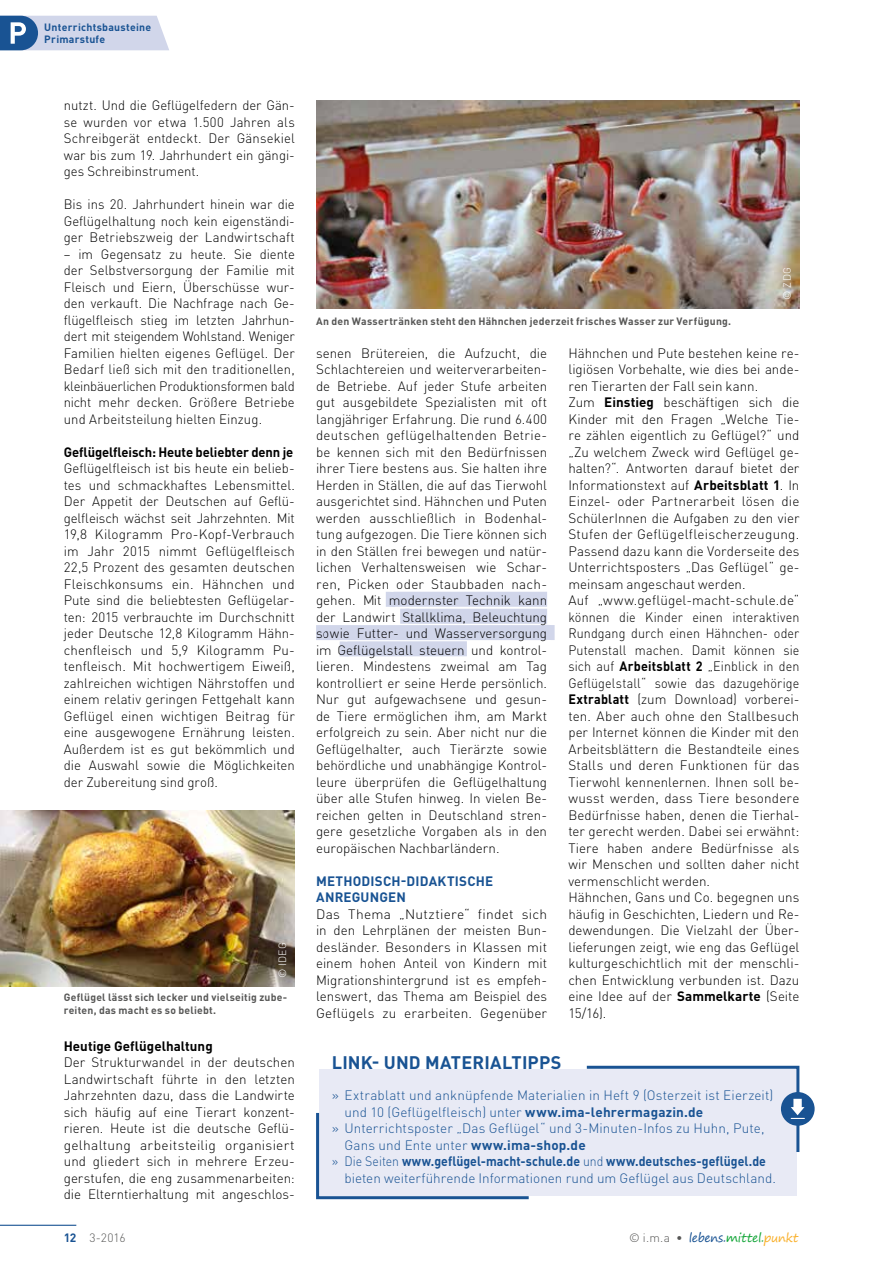
<style>
.page{position:relative;width:893px;height:1263px;background:#fff}
.page>*{position:absolute;margin:0;border:0;box-sizing:border-box;transform-origin:0 0}
.t1{font:700 18px "DINOT";letter-spacing:.01em;color:#195393}
.t2{font:300 13.5px/16.5px "DINOT";letter-spacing:.005em;color:#000;text-align:justify}
.t3{font:300 13.5px "DINOT";letter-spacing:.01em;color:#195393}
.t4{font:700 13.5px "DINOT";letter-spacing:.01em;color:#195393;scale:.91 1}
.t5{font:700 13.5px "DINOT";letter-spacing:-.005em;color:#000;scale:.96 1}
.t6{font:700 13.5px/16.5px "DINOT";letter-spacing:.01em;color:#195393}
.t7{font:700 13.5px "DINOT";letter-spacing:-.005em;color:#000}
.t8{font:300 12px "DINOT";color:#575756}
.t9{font:700 10.5px/12.6px "DINOT";letter-spacing:.025em;color:#575756}
.t10{font:700 10.5px/12.6px "DINOT";letter-spacing:.025em;color:#195393}
.t11{font:300 10.5px "DINOT";letter-spacing:.025em;color:#fff}
.s1{font-weight:700}
.s2{font-weight:300}
.s3{font-weight:700;color:#195393}
.s4{font-family:"Segoe Print";font-weight:400;color:#195393}
.s5{font-family:"Segoe Print";font-weight:400;color:#13a538}
.s6{font-family:"Segoe Print";font-weight:400;color:#f9b02b}
</style>
<div class="page">
<div style="left:319px;top:1069px;width:477px;height:126px;background:#e8eaf5"></div>
<svg style="left:316px;top:1113px;width:216px;height:87px"></svg>
<div style="left:781px;top:1092px;width:34px;height:34px;background:#195393;border-radius:50%"></div>
<svg style="left:586px;top:1065px;width:218px;height:90px"></svg>
<img style="left:0;top:810px;width:295px;height:177px">
<svg style="left:316px;top:591px;width:239px;height:66px"></svg>
<img style="left:316px;top:101px;width:483px;height:207px">
<svg style="left:0;top:16px;width:169px;height:34px;background:#b4c2dc"></svg>
<hr style="left:0;top:1225px;width:76px;height:1px;background:#195393">
<p class="t10" style="left:44px;top:20px;width:108px">Unterrichtsbausteine<br>Primarstufe</p>
<p class="t2" style="left:64px;top:97px;width:233px">nutzt. Und die Geflügelfedern der Gän&shy;se wurden vor etwa 1.500 Jahren als Schreibgerät entdeckt. Der Gänsekiel war bis zum 19. Jahrhundert ein gängi&shy;ges Schreibinstrument.</p>
<p class="t2" style="left:64px;top:196px;width:233px">Bis ins 20. Jahrhundert hinein war die Geflügelhaltung noch kein eigenständi&shy;ger Betriebszweig der Landwirtschaft</p>
<p class="t2" style="left:64px;top:245px;width:233px">– im Gegensatz zu heute. Sie diente der Selbstversorgung der Familie mit Fleisch und Eiern, Überschüsse wur&shy;den verkauft. Die Nachfrage nach Ge&shy;flügelfleisch stieg im letzten Jahrhun&shy;dert mit steigendem Wohlstand. Weniger Familien hielten eigenes Geflügel. Der Bedarf ließ sich mit den traditionellen, kleinbäuerlichen Produktionsformen bald nicht mehr decken. Größere Betriebe und Arbeitsteilung hielten Einzug.</p>
<p class="t5" style="left:64px;top:443px;width:241px">Geflügelfleisch: Heute beliebter denn je</p>
<p class="t2" style="left:64px;top:460px;width:233px">Geflügelfleisch ist bis heute ein belieb&shy;tes und schmackhaftes Lebensmittel.<br>Der Appetit der Deutschen auf Geflü&shy;gelfleisch wächst seit Jahrzehnten. Mit 19,8 Kilogramm Pro-Kopf-Verbrauch im Jahr 2015 nimmt Geflügelfleisch 22,5 Prozent des gesamten deutschen Fleischkonsums ein. Hähnchen und Pute sind die beliebtesten Geflügelar&shy;ten: 2015 verbrauchte im Durchschnitt jeder Deutsche 12,8 Kilogramm Hähn&shy;chenfleisch und 5,9 Kilogramm Pu&shy;tenfleisch. Mit hochwertigem Eiweiß, zahlreichen wichtigen Nährstoffen und einem relativ geringen Fettgehalt kann Geflügel einen wichtigen Beitrag für eine ausgewogene Ernährung leisten.<br>Außerdem ist es gut bekömmlich und die Auswahl sowie die Möglichkeiten der Zubereitung sind groß.</p>
<p class="t11" style="left:276px;top:978px;width:37px;rotate:-90deg">© IDEG</p>
<p class="t9" style="left:64px;top:991px;width:225px">Geflügel lässt sich lecker und vielseitig zube&shy;reiten, das macht es so beliebt.</p>
<p class="t7" style="left:64px;top:1037px;width:150px">Heutige Geflügelhaltung</p>
<p class="t2" style="left:64px;top:1054px;width:233px">Der Strukturwandel in der deutschen Landwirtschaft führte in den letzten Jahrzehnten dazu, dass die Landwirte sich häufig auf eine Tierart konzent&shy;rieren. Heute ist die deutsche Geflü&shy;gelhaltung arbeitsteilig organisiert und gliedert sich in mehrere Erzeu&shy;gerstufen, die eng zusammenarbeiten: die Elterntierhaltung mit angeschlos-</p>
<p class="t9" style="left:316px;top:314px;width:417px">An den Wassertränken steht den Hähnchen jederzeit frisches Wasser zur Verfügung.</p>
<p class="t11" style="left:781px;top:300px;width:34px;rotate:-90deg">© ZDG</p>
<p class="t2" style="left:316px;top:344px;width:233px">senen Brütereien, die Aufzucht, die Schlachtereien und weiterverarbeiten&shy;de Betriebe. Auf jeder Stufe arbeiten gut ausgebildete Spezialisten mit oft langjähriger Erfahrung. Die rund 6.400 deutschen geflügelhaltenden Betrie&shy;be kennen sich mit den Bedürfnissen ihrer Tiere bestens aus. Sie halten ihre Herden in Ställen, die auf das Tierwohl ausgerichtet sind. Hähnchen und Puten werden ausschließlich in Bodenhal&shy;tung aufgezogen. Die Tiere können sich in den Ställen frei bewegen und natür&shy;lichen Verhaltensweisen wie Schar&shy;ren, Picken oder Staubbaden nach&shy;gehen. Mit modernster Technik kann der Landwirt Stallklima, Beleuchtung sowie Futter- und Wasserversorgung im Geflügelstall steuern und kontrol&shy;lieren. Mindestens zweimal am Tag kontrolliert er seine Herde persönlich.<br>Nur gut aufgewachsene und gesun&shy;de Tiere ermöglichen ihm, am Markt erfolgreich zu sein. Aber nicht nur die Geflügelhalter, auch Tierärzte sowie behördliche und unabhängige Kontrol&shy;leure überprüfen die Geflügelhaltung über alle Stufen hinweg. In vielen Be&shy;reichen gelten in Deutschland stren&shy;gere gesetzliche Vorgaben als in den europäischen Nachbarländern.</p>
<p class="t6" style="left:316px;top:872px;width:179px">METHODISCH-DIDAKTISCHE<br>ANREGUNGEN</p>
<p class="t2" style="left:316px;top:905px;width:233px">Das Thema „Nutztiere“ findet sich in den Lehrplänen der meisten Bun&shy;desländer. Besonders in Klassen mit einem hohen Anteil von Kindern mit Migrationshintergrund ist es empfeh&shy;lenswert, das Thema am Beispiel des Geflügels zu erarbeiten. Gegenüber</p>
<p class="t2" style="left:568px;top:344px;width:233px;text-align:left">Hähnchen und Pute bestehen keine re&shy;ligiösen Vorbehalte, wie dies bei ande&shy;ren Tierarten der Fall sein kann.<br>Zum <span class="s1">Einstieg</span> beschäftigen sich die Kinder mit den Fragen „Welche Tie&shy;re zählen eigentlich zu Geflügel?“ und „Zu welchem Zweck wird Geflügel ge&shy;halten?“. Antworten darauf bietet der Informationstext auf <span class="s1">Arbeitsblatt 1</span>. In Einzel- oder Partnerarbeit lösen die SchülerInnen die Aufgaben zu den vier Stufen der Geflügelfleischerzeugung.<br>Passend dazu kann die Vorderseite des Unterrichtsposters „Das Geflügel“ ge&shy;meinsam angeschaut werden.<br>Auf „www.geflügel-macht-schule.de“ können die Kinder einen interaktiven Rundgang durch einen Hähnchen- oder Putenstall machen. Damit können sie sich auf <span class="s1">Arbeitsblatt 2</span> „Einblick in den Geflügelstall“ sowie das dazugehörige <span class="s1">Extrablatt</span> (zum Download) vorberei&shy;ten. Aber auch ohne den Stallbesuch per Internet können die Kinder mit den Arbeitsblättern die Bestandteile eines Stalls und deren Funktionen für das Tierwohl kennenlernen. Ihnen soll be&shy;wusst werden, dass Tiere besondere Bedürfnisse haben, denen die Tierhal&shy;ter gerecht werden. Dabei sei erwähnt:<br>Tiere haben andere Bedürfnisse als wir Menschen und sollten daher nicht vermenschlicht werden.<br>Hähnchen, Gans und Co. begegnen uns häufig in Geschichten, Liedern und Re&shy;dewendungen. Die Vielzahl der Über&shy;lieferungen zeigt, wie eng das Geflügel kulturgeschichtlich mit der menschli&shy;chen Entwicklung verbunden ist. Dazu eine Idee auf der <span class="s1">Sammelkarte</span> (Seite 15/16).</p>
<h1 class="t1" style="left:332px;top:1050px;width:231px">LINK- UND MATERIALTIPPS</h1>
<p class="t3" style="left:332px;top:1087px;width:443px">» Extrablatt und anknüpfende Materialien in Heft 9 (Osterzeit ist Eierzeit)</p>
<p class="t3" style="left:345px;top:1103px;width:360px">und 10 (Geflügelfleisch) unter <span class="s1">www.ima-lehrermagazin.de</span></p>
<p class="t3" style="left:332px;top:1120px;width:434px">» Unterrichtsposter „Das Geflügel“ und 3-Minuten-Infos zu Huhn, Pute,</p>
<p class="t3" style="left:345px;top:1136px;width:243px">Gans und Ente unter <span class="s1">www.ima-shop.de</span></p>
<p class="t4" style="left:332px;top:1152px;width:479px"><span class="s2">» Die Seiten</span> www.geflügel-macht-schule.de <span class="s2">und</span> www.deutsches-geflügel.de</p>
<p class="t3" style="left:345px;top:1169px;width:433px">bieten weiterführende Informationen rund um Geflügel aus Deutschland.</p>
<p class="t8" style="left:64px;top:1231px;width:63px"><span class="s3">12</span> 3-2016</p>
<p class="t8" style="left:629px;top:1231px;width:171px">© i.m.a • <span class="s4">lebens.</span><span class="s5">mittel.</span><span class="s6">punkt</span></p>
</div>
